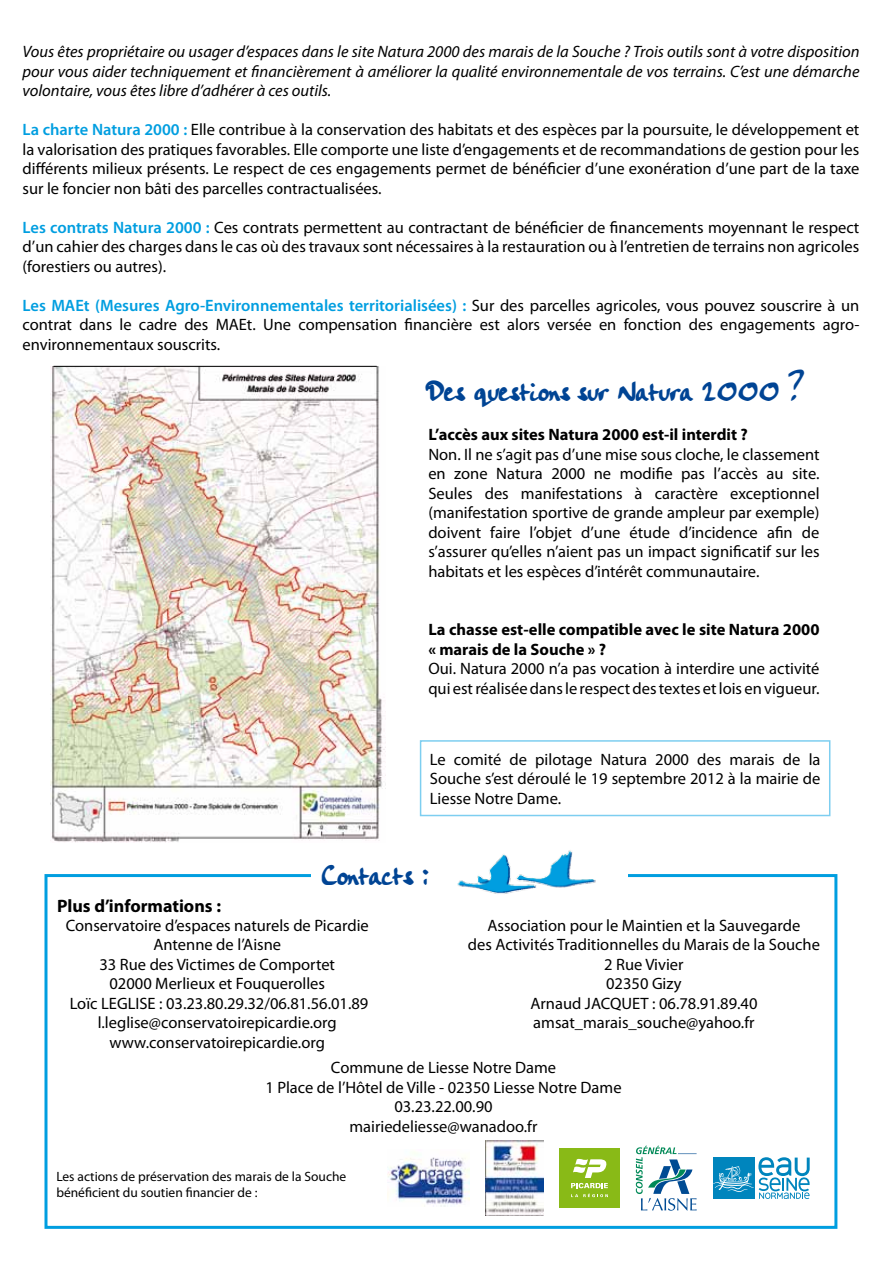
<style>
.page{position:relative;width:893px;height:1263px;background:#fff}
.page>*{position:absolute;margin:0;border:0;box-sizing:border-box;transform-origin:0 0}
.t1{font:33px "Handwriting Plain";color:#004494}
.t2{font:700 18px "Myriad Pro";color:#000}
.t3{font:16.5px/19.5px "Myriad Pro";color:#000;text-align:justify}
.t4{font:italic 16.5px/19.5px "Myriad Pro";color:#000;text-align:justify}
.t5{font:700 16.5px/19.5px "Myriad Pro";color:#000}
.t6{font:13.5px/16.2px "Myriad Pro";color:#000}
.s1{font-weight:600;color:#009ee0}
</style>
<div class="page">
<div style="left:420px;top:740px;width:410px;height:76px;border:2px solid #7dcef0"></div>
<div style="left:44px;top:874px;width:793px;height:355px;border:3px solid #009ee0"></div>
<img style="left:388px;top:1152px;width:81px;height:55px">
<img style="left:485px;top:1141px;width:58px;height:74px">
<div style="left:559px;top:1148px;width:60px;height:60px;background:#89ba17"></div>
<svg style="left:571px;top:1158px;width:37px;height:39px"></svg>
<svg style="left:636px;top:1146px;width:61px;height:65px"></svg>
<svg style="left:713px;top:1157px;width:97px;height:42px"></svg>
<img style="left:450px;top:850px;width:178px;height:44px">
<div style="left:312px;top:857px;width:138px;height:40px;background:#fff"></div>
<img style="left:51px;top:366px;width:334px;height:476px">
<hr style="left:53px;top:366px;width:324px;height:1px;background:#000">
<p class="t4" style="left:23px;top:42px;width:838px">Vous êtes propriétaire ou usager d’espaces dans le site Natura 2000 des marais de la Souche ? Trois outils sont à votre disposition pour vous aider techniquement et financièrement à améliorer la qualité environnementale de vos terrains. C’est une démarche volontaire, vous êtes libre d’adhérer à ces outils.</p>
<p class="t3" style="left:23px;top:120px;width:838px"><span class="s1">La charte Natura 2000 :</span> Elle contribue à la conservation des habitats et des espèces par la poursuite, le développement et la valorisation des pratiques favorables. Elle comporte une liste d’engagements et de recommandations de gestion pour les différents milieux présents. Le respect de ces engagements permet de bénéficier d’une exonération d’une part de la taxe sur le foncier non bâti des parcelles contractualisées.</p>
<p class="t3" style="left:23px;top:217px;width:838px"><span class="s1">Les contrats Natura 2000 :</span> Ces contrats permettent au contractant de bénéficier de financements moyennant le respect d’un cahier des charges dans le cas où des travaux sont nécessaires à la restauration ou à l’entretien de terrains non agricoles (forestiers ou autres).</p>
<p class="t3" style="left:23px;top:295px;width:838px"><span class="s1">Les MAEt (Mesures Agro-Environnementales territorialisées) :</span> Sur des parcelles agricoles, vous pouvez souscrire à un contrat dans le cadre des MAEt. Une compensation financière est alors versée en fonction des engagements agro&shy;environnementaux souscrits.</p>
<h1 class="t1" style="left:424px;top:367px;width:382px">Des questions sur Natura 2000 ?</h1>
<p class="t5" style="left:428px;top:424px;width:321px">L’accès aux sites Natura 2000 est-il interdit ?</p>
<p class="t3" style="left:428px;top:444px;width:393px">Non. Il ne s’agit pas d’une mise sous cloche, le classement en zone Natura 2000 ne modifie pas l’accès au site.<br>Seules des manifestations à caractère exceptionnel (manifestation sportive de grande ampleur par exemple) doivent faire l’objet d’une étude d’incidence afin de s’assurer qu’elles n’aient pas un impact significatif sur les habitats et les espèces d’intérêt communautaire.</p>
<p class="t5" style="left:428px;top:619px;width:393px">La chasse est-elle compatible avec le site Natura 2000 « marais de la Souche » ?</p>
<p class="t3" style="left:428px;top:659px;width:393px">Oui. Natura 2000 n’a pas vocation à interdire une activité qui est réalisée dans le respect des textes et lois en vigueur.</p>
<p class="t3" style="left:430px;top:749px;width:392px">Le comité de pilotage Natura 2000 des marais de la Souche s’est déroulé le 19 septembre 2012 à la mairie de Liesse Notre Dame.</p>
<p class="t2" style="left:57px;top:894px;width:165px">Plus d’informations :</p>
<h1 class="t1" style="left:320px;top:851px;width:110px">Contacts :</h1>
<p class="t3" style="left:66px;top:915px;width:305px;text-align:center">Conservatoire d’espaces naturels de Picardie Antenne de l’Aisne<br>33 Rue des Victimes de Comportet<br>02000 Merlieux et Fouquerolles<br>Loïc LEGLISE : 03.23.80.29.32/06.81.56.01.89 l.leglise@conservatoirepicardie.org www.conservatoirepicardie.org</p>
<p class="t3" style="left:468px;top:915px;width:354px;text-align:center">Association pour le Maintien et la Sauvegarde<br>des Activités Traditionnelles du Marais de la Souche<br>2 Rue Vivier<br>02350 Gizy<br>Arnaud JACQUET : 06.78.91.89.40 amsat_marais_souche@yahoo.fr</p>
<p class="t3" style="left:265px;top:1057px;width:358px;text-align:center">Commune de Liesse Notre Dame<br>1 Place de l’Hôtel de Ville - 02350 Liesse Notre Dame<br>03.23.22.00.90<br>mairiedeliesse@wanadoo.fr</p>
<p class="t6" style="left:56px;top:1168px;width:291px">Les actions de préservation des marais de la Souche bénéficient du soutien financier de :</p>
</div>
